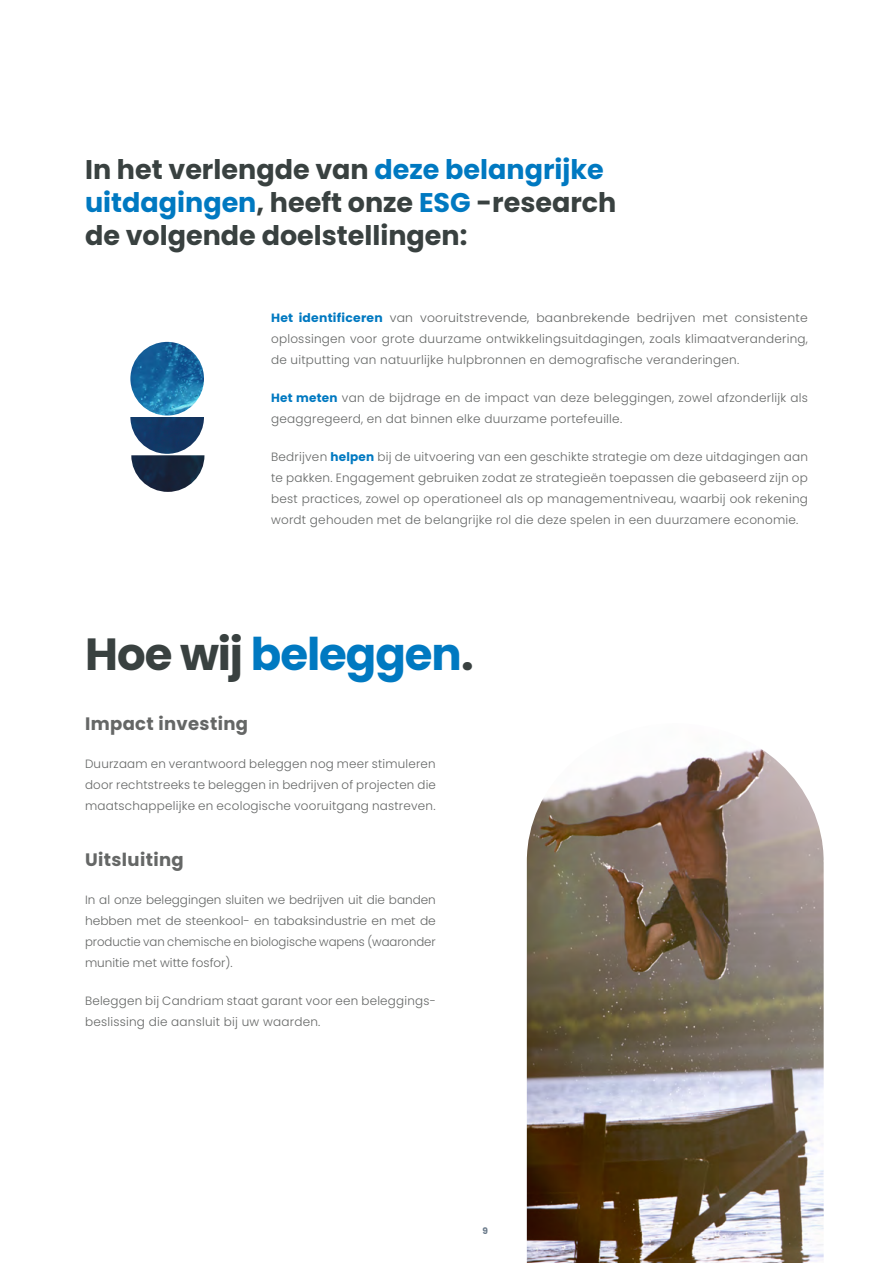
<style>
.page{position:relative;width:893px;height:1263px;background:#fff}
.page>*{position:absolute;margin:0;border:0;box-sizing:border-box;transform-origin:0 0}
.t1{font:700 45px "Poppins";letter-spacing:-.025em;color:#0079c1}
.t2{font:700 27px/33px "Poppins";color:#394140}
.t3{font:700 18px "Poppins";letter-spacing:.02em;color:#656766}
.t4{font:300 12px/21px "Poppins";letter-spacing:.02em;color:#656766;text-align:justify}
.t5{font:700 9px "Poppins";color:#6a7a8a}
.s1{color:#0079c1}
.s2{font-weight:700;color:#0079c1}
.s3{color:#394140}
</style>
<div class="page">
<img style="left:130px;top:417px;width:74px;height:75px">
<img style="left:130px;top:342px;width:74px;height:73px;border-radius:37px">
<img style="left:527px;top:749px;width:297px;height:514px">
<h2 class="t2" style="left:85px;top:153px;width:533px">In het verlengde van <span class="s1">deze belangrijke uitdagingen</span>, heeft onze <span class="s1">ESG</span> -research de volgende doelstellingen:</h2>
<p class="t4" style="left:271px;top:307px;width:538px"><span class="s2">Het identificeren</span> van vooruitstrevende, baanbrekende bedrijven met consistente oplossingen voor grote duurzame ontwikkelingsuitdagingen, zoals klimaatverandering, de uitputting van natuurlijke hulpbronnen en demografische veranderingen.</p>
<p class="t4" style="left:271px;top:387px;width:538px"><span class="s2">Het meten</span> van de bijdrage en de impact van deze beleggingen, zowel afzonderlijk als geaggregeerd, en dat binnen elke duurzame portefeuille.</p>
<p class="t4" style="left:271px;top:446px;width:538px">Bedrijven <span class="s2">helpen</span> bij de uitvoering van een geschikte strategie om deze uitdagingen aan te pakken. Engagement gebruiken zodat ze strategieën toepassen die gebaseerd zijn op best practices, zowel op operationeel als op managementniveau, waarbij ook rekening wordt gehouden met de belangrijke rol die deze spelen in een duurzamere economie.</p>
<h1 class="t1" style="left:85px;top:628px;width:390px"><span class="s3">Hoe wij</span> beleggen<span class="s3">.</span></h1>
<h3 class="t3" style="left:85px;top:713px;width:165px">Impact investing</h3>
<p class="t4" style="left:85px;top:753px;width:352px">Duurzaam en verantwoord beleggen nog meer stimuleren door rechtstreeks te beleggen in bedrijven of projecten die maatschappelijke en ecologische vooruitgang nastreven.</p>
<h3 class="t3" style="left:85px;top:850px;width:100px">Uitsluiting</h3>
<p class="t4" style="left:85px;top:890px;width:352px">In al onze beleggingen sluiten we bedrijven uit die banden hebben met de steenkool- en tabaksindustrie en met de productie van chemische en biologische wapens (waaronder munitie met witte fosfor).</p>
<p class="t4" style="left:85px;top:991px;width:352px">Beleggen bij Candriam staat garant voor een beleggings&shy;beslissing die aansluit bij uw waarden.</p>
<p class="t5" style="left:482px;top:1225px;width:7px">9</p>
</div>
